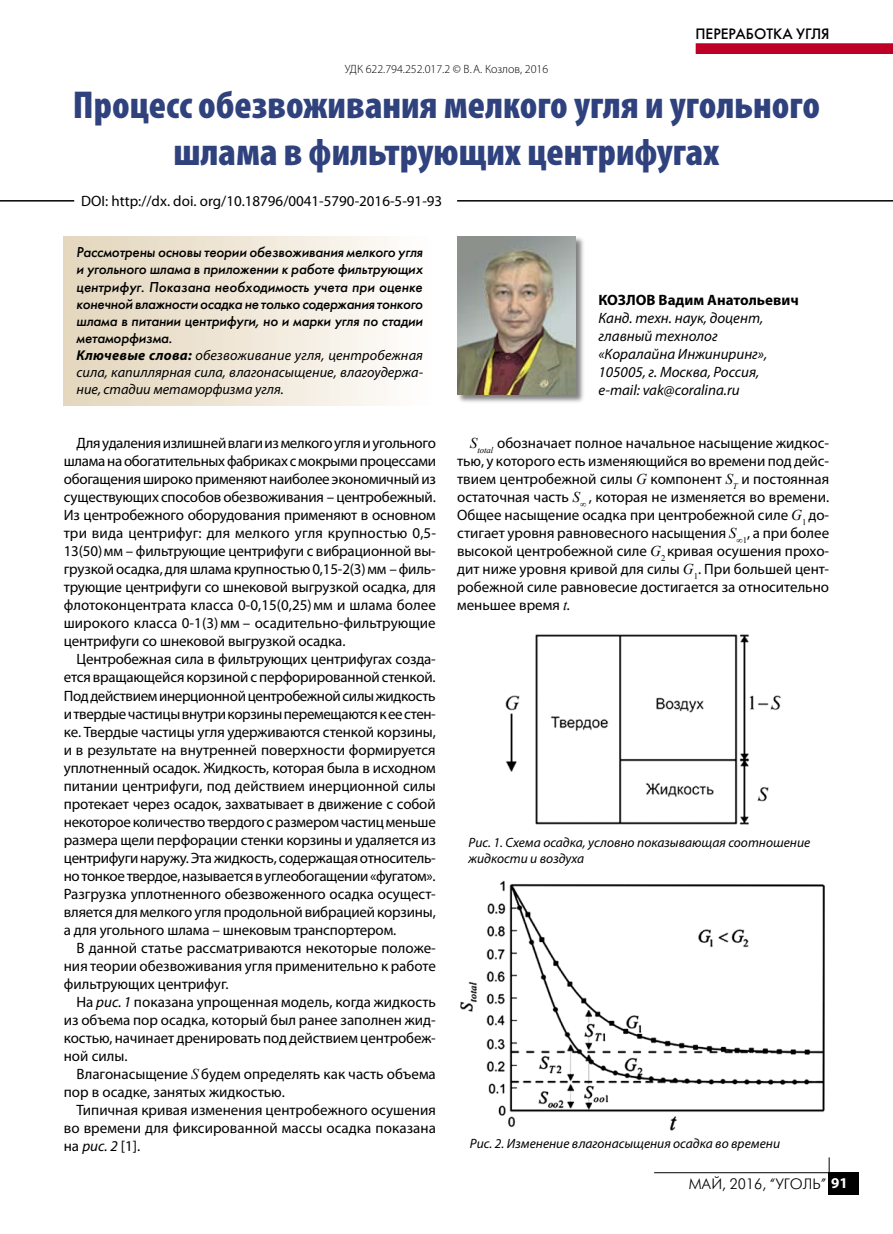
<style>
.page{position:relative;width:893px;height:1234px;background:#fff}
.page>*{position:absolute;margin:0;border:0;box-sizing:border-box;transform-origin:0 0}
.t1{font:900 condensed 39px/46.8px "Myriad Pro";color:#2f427d;text-align:center}
.t2{font:15px/18px "Myriad Pro";color:#000;text-align:justify}
.t3{font:italic 15px/18px "Myriad Pro";color:#000}
.t4{font:700 15px "Myriad Pro";color:#000}
.t5{font:15px "Futuris Light C";color:#000}
.t6{font:15px "Futuris C";color:#000}
.t7{font:italic 14.25px/17.1px "Futuris C";letter-spacing:-.01em;color:#000;text-align:justify}
.t8{font:italic 14.25px/17.1px "Myriad Pro";color:#000;text-align:justify}
.t9{font:italic 13.5px/16.2px "Myriad Pro";color:#000}
.t10{font:300 12px "Myriad Pro";color:#000}
.s1{font-weight:700}
.s2{font-style:italic}
.s3{font-family:"Times New Roman";font-style:italic}
.s4{font-family:"Myriad Pro";font-weight:700;color:#fff}
</style>
<div class="page">
<hr style="left:0;top:200px;width:74px;height:1px;background:#000">
<hr style="left:457px;top:200px;width:436px;height:1px;background:#000">
<div style="left:64px;top:236px;width:372px;height:169px;background:linear-gradient(to right,#e3d5ba,#fffdfc)"></div>
<img style="left:460px;top:880px;width:365px;height:249px">
<div style="left:456px;top:235px;width:129px;height:169px;background:#000;opacity:.5"></div>
<img style="left:457px;top:236px;width:119px;height:158px">
<div style="left:829px;top:1171px;width:30px;height:23px;background:#000"></div>
<hr style="left:654px;top:1171px;width:175px;height:1px;background:#000">
<svg style="left:829px;top:1157px;width:1px;height:15px"></svg>
<svg style="left:696px;top:43px;width:197px;height:11px;background:#bf062c"></svg>
<img style="left:505px;top:634px;width:276px;height:191px">
<p class="t10" style="left:345px;top:62px;width:205px">УДК 622.794.252.017.2 © В.А. Козлов, 2016</p>
<p class="t6" style="left:695px;top:24px;width:136px">ПЕРЕРАБОТКА УГЛЯ</p>
<h1 class="t1" style="left:73px;top:80px;width:749px">Процесс обезвоживания мелкого угля и угольного шлама в фильтрующих центрифугах</h1>
<p class="t2" style="left:81px;top:192px;width:363px">DOI : http://dx. doi. org/10.18796/0041-5790-2016-5-91-93</p>
<p class="t7" style="left:77px;top:244px;width:348px">Рассмотрены основы теории обезвоживания мелкого угля и угольного шлама в приложении к работе фильтрующих центрифуг. Показана необходимость учета при оценке конечной влажности осадка не только содержания тонкого шлама в питании центрифуги, но и марки угля по стадии метаморфизма.</p>
<p class="t8" style="left:77px;top:346px;width:348px"><span class="s1">Ключевые слова:</span> обезвоживание угля, центробежная сила, капиллярная сила, влагонасыщение, влагоудержа&shy;ние, стадии метаморфизма угля.</p>
<p class="t4" style="left:598px;top:289px;width:202px">КОЗЛОВ Вадим Анатольевич</p>
<p class="t3" style="left:598px;top:308px;width:170px">Канд. техн. наук, доцент, главный технолог «Коралайна Инжиниринг»,<br>105005, г. Москва, Россия, e-mail: vak@coralina.ru</p>
<p class="t2" style="left:64px;top:434px;width:374px;text-indent:13px">Для удаления излишней влаги из мелкого угля и угольного шлама на обогатительных фабриках с мокрыми процессами обогащения широко применяют наиболее экономичный из существующих способов обезвоживания – центробежный.<br>Из центробежного оборудования применяют в основном три вида центрифуг: для мелкого угля крупностью 0,5- 13(50)мм – фильтрующие центрифуги с вибрационной вы&shy;грузкой осадка, для шлама крупностью 0,15-2(3)мм – филь&shy;трующие центрифуги со шнековой выгрузкой осадка, для флотоконцентрата класса 0-0,15(0,25)мм и шлама более широкого класса 0-1(3)мм – осадительно-фильтрующие центрифуги со шнековой выгрузкой осадка.</p>
<p class="t2" style="left:64px;top:650px;width:374px;text-indent:13px">Центробежная сила в фильтрующих центрифугах созда&shy;ется вращающейся корзиной с перфорированной стенкой.<br>Под действием инерционной центробежной силы жидкость и твердые частицы внутри корзины перемещаются к ее стен&shy;ке. Твердые частицы угля удерживаются стенкой корзины, и в результате на внутренней поверхности формируется уплотненный осадок. Жидкость, которая была в исходном питании центрифуги, под действием инерционной силы протекает через осадок, захватывает в движение с собой некоторое количество твердого с размером частиц меньше размера щели перфорации стенки корзины и удаляется из центрифуги наружу. Эта жидкость, содержащая относитель&shy;но тонкое твердое, называется в углеобогащении «фугатом».<br>Разгрузка уплотненного обезвоженного осадка осущест&shy;вляется для мелкого угля продольной вибрацией корзины, а для угольного шлама – шнековым транспортером.</p>
<p class="t2" style="left:64px;top:938px;width:374px;text-indent:13px">В данной статье рассматриваются некоторые положе&shy;ния теории обезвоживания угля применительно к работе фильтрующих центрифуг.</p>
<p class="t2" style="left:64px;top:992px;width:374px;text-indent:13px">На <span class="s2">рис. 1</span> показана упрощенная модель, когда жидкость из объема пор осадка, который был ранее заполнен жид&shy;костью, начинает дренировать под действием центробеж&shy;ной силы.</p>
<p class="t2" style="left:64px;top:1064px;width:374px;text-indent:13px">Влагонасыщение <span class="s3">S</span> будем определять как часть объема пор в осадке, занятых жидкостью.</p>
<p class="t2" style="left:64px;top:1100px;width:374px;text-indent:13px">Типичная кривая изменения центробежного осушения во времени для фиксированной массы осадка показана на <span class="s2">рис. 2</span> [1].</p>
<p class="t2" style="left:457px;top:433px;width:374px;text-indent:13px"><span class="s3">S</span><sub>total</sub> обозначает полное начальное насыщение жидкос&shy;тью, у которого есть изменяющийся во времени под дейс&shy;твием центробежной силы <span class="s3">G</span> компонент <span class="s3">S</span><sub>T</sub> и постоянная остаточная часть <span class="s3">S</span>∞ , которая не изменяется во времени.<br>Общее насыщение осадка при центробежной силе <span class="s3">G</span><sub>1</sub> до&shy;стигает уровня равновесного насыщения <span class="s3">S</span>∞ , а при более высокой центробежной силе <span class="s3">G</span><sub>2</sub> кривая осушения прохо&shy;дит ниже уровня кривой для силы <span class="s3">G</span><sub>1</sub>. При большей цент&shy;робежной силе равновесие достигается за относительно меньшее время <span class="s3">t</span><span class="s2">.</span></p>
<p class="t9" style="left:469px;top:833px;width:343px">Рис. 1. Схема осадка, условно показывающая соотношение жидкости и воздуха</p>
<p class="t9" style="left:470px;top:1134px;width:312px">Рис. 2. Изменение влагонасыщения осадка во времени</p>
<p class="t5" style="left:689px;top:1175px;width:161px">май, 2016, “УГОЛЬ” <span class="s4">91</span></p>
</div>
